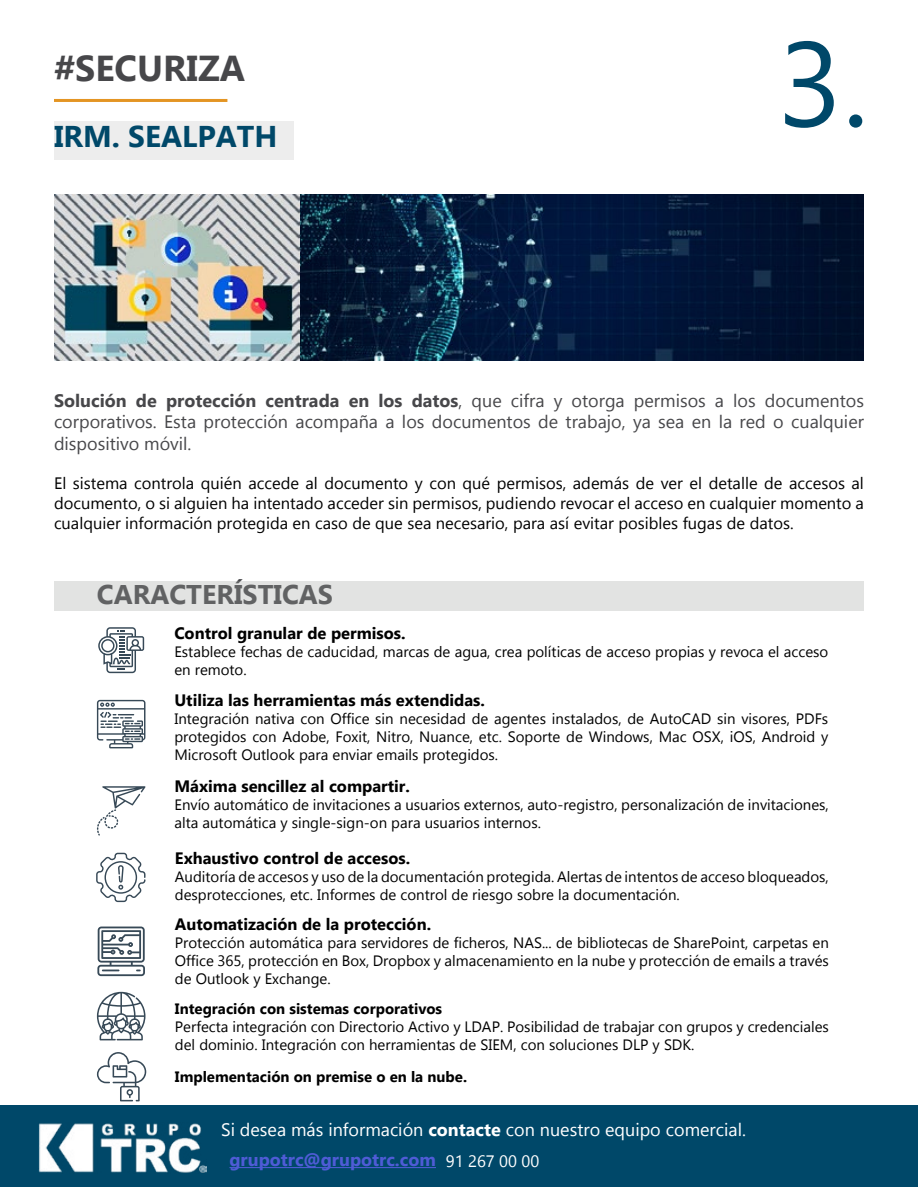
<style>
.page{position:relative;width:918px;height:1188px;background:#fff}
.page>*{position:absolute;margin:0;border:0;box-sizing:border-box;transform-origin:0 0}
.t1{font:120px "Gadugi";color:#004869}
.t2{font:700 36px "Gadugi";color:#47474a}
.t3{font:700 30px "Gadugi";color:#004869}
.t4{font:700 27px "Gadugi";color:#47474a}
.t5{font:18px/21.6px "Gadugi";color:#47474a;text-align:justify}
.t6{font:18px "Gadugi";color:#fff}
.t7{font:700 18px "Gadugi";color:#4f5cd6}
.t8{font:16.5px/19.8px "Gadugi";color:#000;text-align:justify}
.t9{font:700 16.5px "Gadugi";color:#000}
.t10{font:15px/18px "Gadugi";color:#000}
.t11{font:700 15px "Gadugi";color:#000}
.s1{font-weight:700}
.s2{font-weight:400;font-size:16.5px;color:#fff}
</style>
<div class="page">
<div style="left:0;top:1106px;width:918px;height:81px;background:#004869"></div>
<img style="left:39px;top:1123px;width:167px;height:50px">
<hr style="left:229px;top:1167px;width:207px;height:1px;background:#4f5cd6">
<svg style="left:98px;top:627px;width:46px;height:46px"></svg>
<svg style="left:97px;top:700px;width:49px;height:48px"></svg>
<svg style="left:97px;top:992px;width:49px;height:48px"></svg>
<svg style="left:97px;top:786px;width:49px;height:50px"></svg>
<svg style="left:97px;top:927px;width:48px;height:49px"></svg>
<svg style="left:96px;top:853px;width:50px;height:49px"></svg>
<svg style="left:97px;top:1052px;width:49px;height:49px"></svg>
<img style="left:300px;top:195px;width:564px;height:166px">
<img style="left:54px;top:195px;width:246px;height:166px">
<hr style="left:54px;top:99px;width:173px;height:3px;background:#e49523">
<div style="left:54px;top:121px;width:240px;height:38px;background:#ededed"></div>
<div style="left:54px;top:581px;width:810px;height:30px;background:#e2e3e2"></div>
<h2 class="t2" style="left:54px;top:46px;width:193px">#SECURIZA</h2>
<h3 class="t3" style="left:54px;top:118px;width:225px">IRM. SEALPATH</h3>
<h1 class="t1" style="left:778px;top:12px;width:92px">3.</h1>
<p class="t5" style="left:54px;top:389px;width:812px"><span class="s1">Solución de protección centrada en los datos</span>, que cifra y otorga permisos a los documentos corporativos. Esta protección acompaña a los documentos de trabajo, ya sea en la red o cualquier dispositivo móvil.</p>
<p class="t8" style="left:54px;top:473px;width:812px">El sistema controla quién accede al documento y con qué permisos, además de ver el detalle de accesos al documento, o si alguien ha intentado acceder sin permisos, pudiendo revocar el acceso en cualquier momento a cualquier información protegida en caso de que sea necesario, para así evitar posibles fugas de datos.</p>
<h3 class="t4" style="left:97px;top:578px;width:238px">CARACTERÍSTICAS</h3>
<p class="t9" style="left:174px;top:623px;width:233px">Control granular de permisos.</p>
<p class="t10" style="left:174px;top:643px;width:656px">Establece fechas de caducidad, marcas de agua, crea políticas de acceso propias y revoca el acceso en remoto.</p>
<p class="t9" style="left:174px;top:690px;width:312px">Utiliza las herramientas más extendidas.</p>
<p class="t10" style="left:174px;top:709px;width:655px;text-align:justify">Integración nativa con Office sin necesidad de agentes instalados, de AutoCAD sin visores, PDFs protegidos con Adobe, Foxit, Nitro, Nuance, etc. Soporte de Windows, Mac OSX, iOS, Android y Microsoft Outlook para enviar emails protegidos.</p>
<p class="t9" style="left:174px;top:776px;width:237px">Máxima sencillez al compartir.</p>
<p class="t10" style="left:174px;top:795px;width:656px">Envío automático de invitaciones a usuarios externos, auto-registro, personalización de invitaciones, alta automática y single-sign-on para usuarios internos.</p>
<p class="t9" style="left:175px;top:848px;width:237px">Exhaustivo control de accesos.</p>
<p class="t10" style="left:175px;top:868px;width:655px">Auditoría de accesos y uso de la documentación protegida. Alertas de intentos de acceso bloqueados, desprotecciones, etc. Informes de control de riesgo sobre la documentación.</p>
<p class="t9" style="left:175px;top:914px;width:258px">Automatización de la protección.</p>
<p class="t10" style="left:175px;top:934px;width:656px;text-align:justify">Protección automática para servidores de ficheros, NAS... de bibliotecas de SharePoint, carpetas en Office 365, protección en Box, Dropbox y almacenamiento en la nube y protección de emails a través de Outlook y Exchange.</p>
<p class="t11" style="left:175px;top:1000px;width:269px">Integración con sistemas corporativos</p>
<p class="t10" style="left:175px;top:1018px;width:656px">Perfecta integración con Directorio Activo y LDAP. Posibilidad de trabajar con grupos y credenciales del dominio. Integración con herramientas de SIEM, con soluciones DLP y SDK.</p>
<p class="t11" style="left:175px;top:1068px;width:294px">Implementación on premise o en la nube.</p>
<p class="t6" style="left:221px;top:1119px;width:526px">Si desea más información <span class="s1">contacte</span> con nuestro equipo comercial.</p>
<p class="t7" style="left:229px;top:1149px;width:311px">grupotrc@grupotrc.com <span class="s2">91 267 00 00</span></p>
</div>
